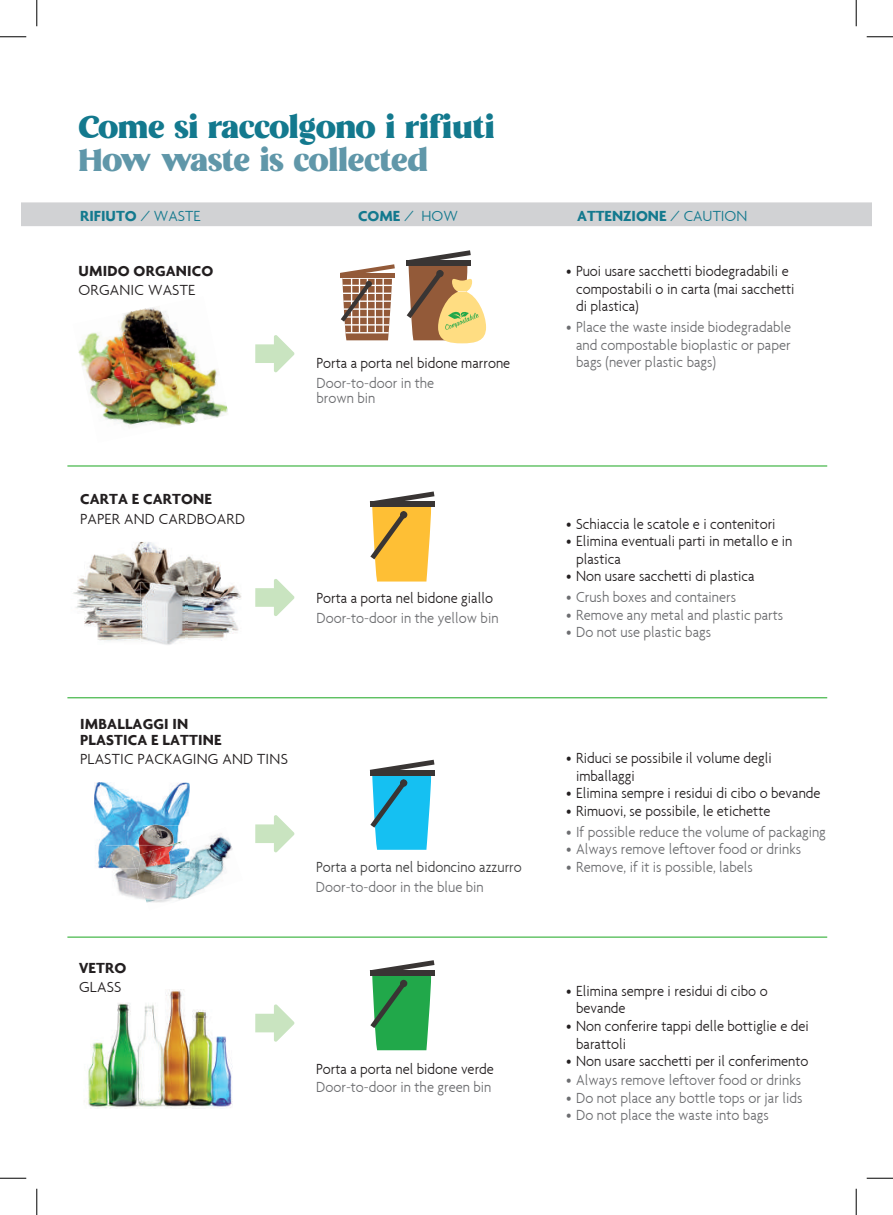
<style>
.page{position:relative;width:893px;height:1215px;background:#fff}
.page>*{position:absolute;margin:0;border:0;box-sizing:border-box;transform-origin:0 0}
.t1{font:31.5px "Brume";letter-spacing:-.02em;color:#13798e}
.t2{font:31.5px "Brume";letter-spacing:-.02em;color:#6097a9}
.t3{font:300 15.75px/17.5px "Agenda";color:#231f20;scale:.92 1}
.t4{font:300 15.75px/17.5px "Agenda";color:#6c6d70;text-align:justify;scale:.92 1}
.t5{font:700 15.75px/15.8px "Agenda";letter-spacing:.01em;color:#231f20}
.t6{font:300 15.75px "Agenda";color:#231f20}
.t7{font:700 15.75px "Agenda";color:#13798e}
.t8{font:300 15.75px "Agenda";color:#3e3e3f;scale:.92 1}
.s1{font-weight:300}
</style>
<div class="page">
<div style="left:22px;top:202px;width:848px;height:24px;background:#d1d2d4"></div>
<img style="left:73px;top:542px;width:169px;height:99px">
<img style="left:140px;top:583px;width:48px;height:58px">
<img style="left:141px;top:583px;width:43px;height:62px">
<img style="left:87px;top:989px;width:146px;height:119px">
<hr style="left:67px;top:936px;width:759px;height:1px;background:#45b749">
<hr style="left:67px;top:697px;width:759px;height:1px;background:#45b749">
<hr style="left:67px;top:465px;width:759px;height:1px;background:#45b749">
<img style="left:78px;top:332px;width:38px;height:42px">
<img style="left:116px;top:306px;width:44px;height:68px">
<img style="left:160px;top:311px;width:36px;height:54px">
<img style="left:86px;top:374px;width:43px;height:53px">
<img style="left:129px;top:365px;width:53px;height:63px">
<img style="left:172px;top:355px;width:56px;height:69px">
<img style="left:95px;top:782px;width:94px;height:43px">
<img style="left:95px;top:825px;width:44px;height:43px">
<img style="left:173px;top:825px;width:6px;height:13px">
<img style="left:139px;top:824px;width:34px;height:21px">
<img style="left:179px;top:833px;width:54px;height:67px">
<img style="left:173px;top:838px;width:16px;height:30px">
<img style="left:142px;top:868px;width:37px;height:34px">
<svg style="left:104px;top:845px;width:1px;height:23px"></svg>
<svg style="left:173px;top:900px;width:6px;height:2px"></svg>
<img style="left:173px;top:845px;width:6px;height:23px">
<svg style="left:168px;top:844px;width:9px;height:2px"></svg>
<img style="left:106px;top:868px;width:29px;height:30px">
<img style="left:106px;top:845px;width:31px;height:23px">
<img style="left:135px;top:868px;width:42px;height:31px">
<img style="left:137px;top:845px;width:36px;height:43px">
<svg style="left:369px;top:759px;width:65px;height:90px"></svg>
<div style="left:400px;top:779px;width:7px;height:7px;background:#393534;border-radius:50%"></div>
<svg style="left:340px;top:264px;width:54px;height:76px"></svg>
<div style="left:365px;top:281px;width:7px;height:6px;background:#393534;border-radius:50%"></div>
<svg style="left:369px;top:491px;width:65px;height:90px"></svg>
<div style="left:400px;top:511px;width:7px;height:7px;background:#393534;border-radius:50%"></div>
<svg style="left:369px;top:960px;width:65px;height:90px"></svg>
<div style="left:400px;top:979px;width:7px;height:8px;background:#393534;border-radius:50%"></div>
<svg style="left:406px;top:250px;width:80px;height:93px"></svg>
<svg style="left:255px;top:335px;width:39px;height:37px"></svg>
<svg style="left:255px;top:579px;width:39px;height:37px"></svg>
<svg style="left:255px;top:815px;width:39px;height:37px"></svg>
<svg style="left:255px;top:1004px;width:39px;height:37px"></svg>
<svg style="left:0;top:36px;width:26px;height:1px"></svg>
<svg style="left:866px;top:36px;width:26px;height:1px"></svg>
<svg style="left:0;top:1177px;width:26px;height:1px"></svg>
<svg style="left:866px;top:1177px;width:26px;height:1px"></svg>
<svg style="left:36px;top:0;width:1px;height:26px"></svg>
<svg style="left:36px;top:1188px;width:1px;height:26px"></svg>
<svg style="left:855px;top:0;width:1px;height:26px"></svg>
<svg style="left:855px;top:1188px;width:1px;height:26px"></svg>
<h1 class="t1" style="left:79px;top:108px;width:417px">Come si raccolgono i rifiuti</h1>
<h1 class="t2" style="left:79px;top:141px;width:351px">How waste is collected</h1>
<p class="t7" style="left:80px;top:206px;width:122px">RIFIUTO <span class="s1">/ WASTE</span></p>
<p class="t7" style="left:358px;top:206px;width:101px">COME <span class="s1">/ HOW</span></p>
<p class="t5" style="left:78px;top:262px;width:136px">UMIDO ORGANICO</p>
<p class="t6" style="left:78px;top:280px;width:118px">ORGANIC WASTE</p>
<p class="t5" style="left:80px;top:491px;width:133px">CARTA E CARTONE</p>
<p class="t6" style="left:80px;top:509px;width:166px">PAPER AND CARDBOARD</p>
<p class="t3" style="left:316px;top:354px;width:212px">Porta a porta nel bidone marrone</p>
<p class="t4" style="left:316px;top:374px;width:129px;line-height:15.8px">Door-to-door in the brown bin</p>
<p class="t3" style="left:316px;top:589px;width:193px">Porta a porta nel bidone giallo</p>
<p class="t4" style="left:316px;top:609px;width:199px">Door-to-door in the yellow bin</p>
<p class="t5" style="left:80px;top:716px;width:143px">IMBALLAGGI IN<br>PLASTICA E LATTINE</p>
<p class="t6" style="left:80px;top:750px;width:209px">PLASTIC PACKAGING AND TINS</p>
<p class="t5" style="left:79px;top:959px;width:49px">VETRO</p>
<p class="t6" style="left:79px;top:977px;width:44px">GLASS</p>
<p class="t8" style="left:316px;top:857px;width:225px">Porta a porta nel bidoncino azzurro</p>
<p class="t4" style="left:316px;top:878px;width:184px">Door-to-door in the blue bin</p>
<p class="t3" style="left:316px;top:1060px;width:194px">Porta a porta nel bidone verde</p>
<p class="t4" style="left:316px;top:1078px;width:192px">Door-to-door in the green bin</p>
<p class="t7" style="left:576px;top:206px;width:172px">ATTENZIONE <span class="s1">/ CAUTION</span></p>
<p class="t3" style="left:576px;top:262px;width:239px;text-indent:-10px">• Puoi usare sacchetti biodegradabili e compostabili o in carta (mai sacchetti di plastica)</p>
<p class="t4" style="left:576px;top:318px;width:235px;text-indent:-10px">• Place the waste inside biodegradable and compostable bioplastic or paper bags (never plastic bags)</p>
<p class="t3" style="left:566px;top:514px;width:229px">• Schiaccia le scatole e i contenitori</p>
<p class="t3" style="left:576px;top:532px;width:236px;text-indent:-10px">• Elimina eventuali parti in metallo e in plastica</p>
<p class="t3" style="left:566px;top:567px;width:206px">• Non usare sacchetti di plastica</p>
<p class="t4" style="left:566px;top:588px;width:186px">• Crush boxes and containers</p>
<p class="t4" style="left:566px;top:605px;width:237px">• Remove any metal and plastic parts</p>
<p class="t4" style="left:566px;top:623px;width:159px">• Do not use plastic bags</p>
<p class="t3" style="left:576px;top:749px;width:214px;text-indent:-10px">• Riduci se possibile il volume degli imballaggi</p>
<p class="t3" style="left:566px;top:784px;width:278px">• Elimina sempre i residui di cibo o bevande</p>
<p class="t3" style="left:566px;top:801px;width:223px">• Rimuovi, se possibile, le etichette</p>
<p class="t4" style="left:566px;top:822px;width:283px">• If possible reduce the volume of packaging</p>
<p class="t4" style="left:566px;top:840px;width:257px">• Always remove leftover food or drinks</p>
<p class="t4" style="left:566px;top:857px;width:204px">• Remove, if it is possible, labels</p>
<p class="t3" style="left:576px;top:981px;width:209px;text-indent:-10px">• Elimina sempre i residui di cibo o bevande</p>
<p class="t3" style="left:576px;top:1016px;width:254px;text-indent:-10px">• Non conferire tappi delle bottiglie e dei barattoli</p>
<p class="t3" style="left:566px;top:1051px;width:264px">• Non usare sacchetti per il conferimento</p>
<p class="t4" style="left:566px;top:1071px;width:257px">• Always remove leftover food or drinks</p>
<p class="t4" style="left:566px;top:1088px;width:258px">• Do not place any bottle tops or jar lids</p>
<p class="t4" style="left:566px;top:1106px;width:222px">• Do not place the waste into bags</p>
</div>
